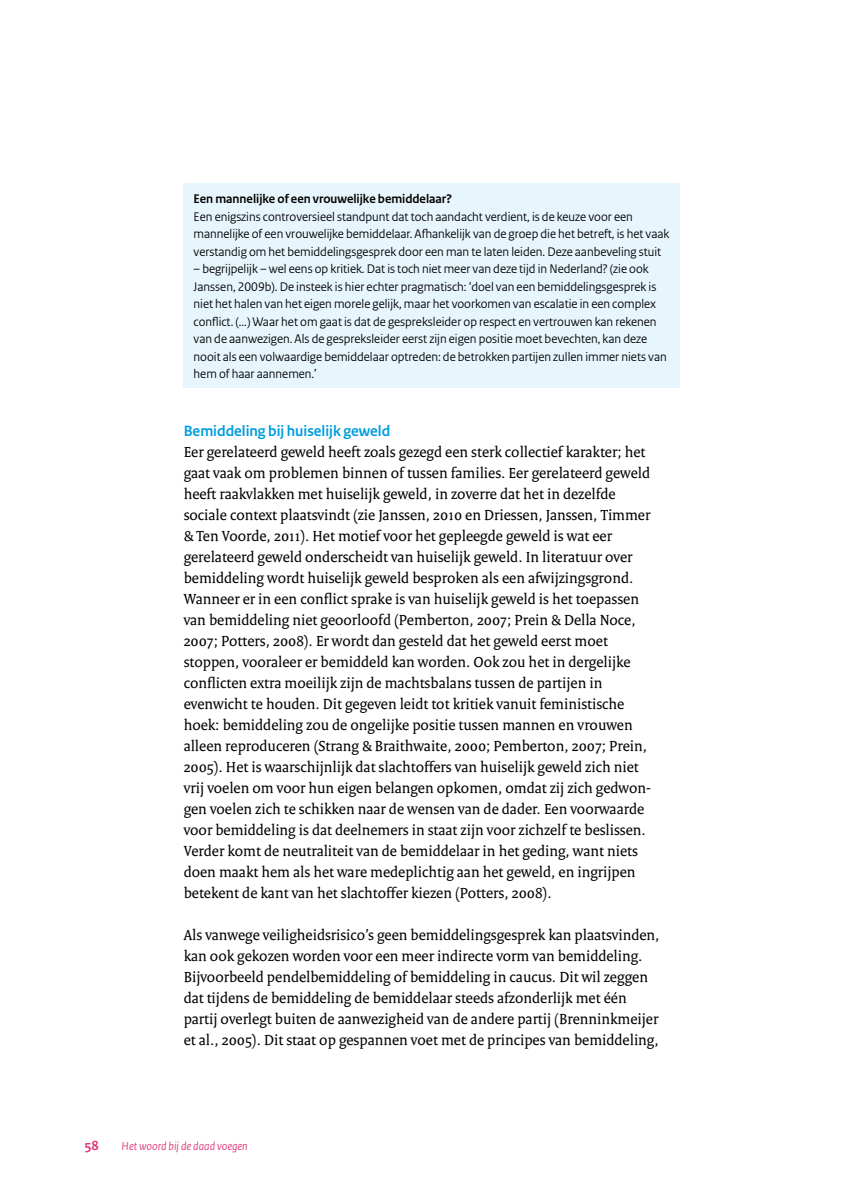
<style>
.page{position:relative;width:844px;height:1191px;background:#fff}
.page>*{position:absolute;margin:0;border:0;box-sizing:border-box;transform-origin:0 0}
.t1{font:15.75px/21px "Rijksoverheid Serif";color:#000}
.t2{font:700 15.75px "Rijksoverheid Sans";color:#009ede}
.t3{font:700 14px "Rijksoverheid Sans";color:#de3476}
.t4{font:13.12px/17.5px "Rijksoverheid Sans";color:#000}
.t5{font:700 13.12px "Rijksoverheid Sans";color:#000}
.t6{font:italic 12.25px "Rijksoverheid Sans";color:#de3476}
</style>
<div class="page">
<div style="left:184px;top:184px;width:496px;height:204px;background:#e7f6fd"></div>
<p class="t5" style="left:193px;top:192px;width:260px">Een mannelijke of een vrouwelijke bemiddelaar?</p>
<p class="t4" style="left:193px;top:208px;width:477px">Een enigszins controversieel standpunt dat toch aandacht verdient, is de keuze voor een mannelijke of een vrouwelijke bemiddelaar. Afhankelijk van de groep die het betreft, is het vaak verstandig om het bemiddelingsgesprek door een man te laten leiden. Deze aanbeveling stuit</p>
<p class="t4" style="left:193px;top:260px;width:474px">– begrijpelijk – wel eens op kritiek. Dat is toch niet meer van deze tijd in Nederland? (zie ook Janssen, 2009b). De insteek is hier echter pragmatisch: ‘doel van een bemiddelingsgesprek is niet het halen van het eigen morele gelijk, maar het voorkomen van escalatie in een complex conflict. (…) Waar het om gaat is dat de gespreksleider op respect en vertrouwen kan rekenen van de aanwezigen. Als de gespreksleider eerst zijn eigen positie moet bevechten, kan deze nooit als een volwaardige bemiddelaar optreden: de betrokken partijen zullen immer niets van hem of haar aannemen.’</p>
<p class="t2" style="left:184px;top:422px;width:208px">Bemiddeling bij huiselijk geweld</p>
<p class="t1" style="left:184px;top:441px;width:468px">Eer gerelateerd geweld heeft zoals gezegd een sterk collectief karakter; het gaat vaak om problemen binnen of tussen families. Eer gerelateerd geweld heeft raakvlakken met huiselijk geweld, in zoverre dat het in dezelfde sociale context plaatsvindt (zie Janssen, 2010 en Driessen, Janssen, Timmer &amp; Ten Voorde, 2011). Het motief voor het gepleegde geweld is wat eer gerelateerd geweld onderscheidt van huiselijk geweld. In literatuur over bemiddeling wordt huiselijk geweld besproken als een afwijzingsgrond.<br>Wanneer er in een conflict sprake is van huiselijk geweld is het toepassen van bemiddeling niet geoorloofd (Pemberton, 2007; Prein &amp; Della Noce, 2007; Potters, 2008). Er wordt dan gesteld dat het geweld eerst moet stoppen, vooraleer er bemiddeld kan worden. Ook zou het in dergelijke conflicten extra moeilijk zijn de machtsbalans tussen de partijen in evenwicht te houden. Dit gegeven leidt tot kritiek vanuit feministische hoek: bemiddeling zou de ongelijke positie tussen mannen en vrouwen alleen reproduceren (Strang &amp; Braithwaite, 2000; Pemberton, 2007; Prein, 2005). Het is waarschijnlijk dat slachtoffers van huiselijk geweld zich niet vrij voelen om voor hun eigen belangen opkomen, omdat zij zich gedwon&shy;gen voelen zich te schikken naar de wensen van de dader. Een voorwaarde voor bemiddeling is dat deelnemers in staat zijn voor zichzelf te beslissen.<br>Verder komt de neutraliteit van de bemiddelaar in het geding, want niets doen maakt hem als het ware medeplichtig aan het geweld, en ingrijpen betekent de kant van het slachtoffer kiezen (Potters, 2008).</p>
<p class="t1" style="left:184px;top:924px;width:477px">Als vanwege veiligheidsrisico’s geen bemiddelingsgesprek kan plaatsvinden, kan ook gekozen worden voor een meer indirecte vorm van bemiddeling.<br>Bijvoorbeeld pendelbemiddeling of bemiddeling in caucus. Dit wil zeggen dat tijdens de bemiddeling de bemiddelaar steeds afzonderlijk met één partij overlegt buiten de aanwezigheid van de andere partij (Brenninkmeijer et al., 2005). Dit staat op gespannen voet met de principes van bemiddeling,</p>
<p class="t3" style="left:84px;top:1137px;width:16px">58</p>
<p class="t6" style="left:122px;top:1139px;width:128px">Het woord bij de daad voegen</p>
</div>
